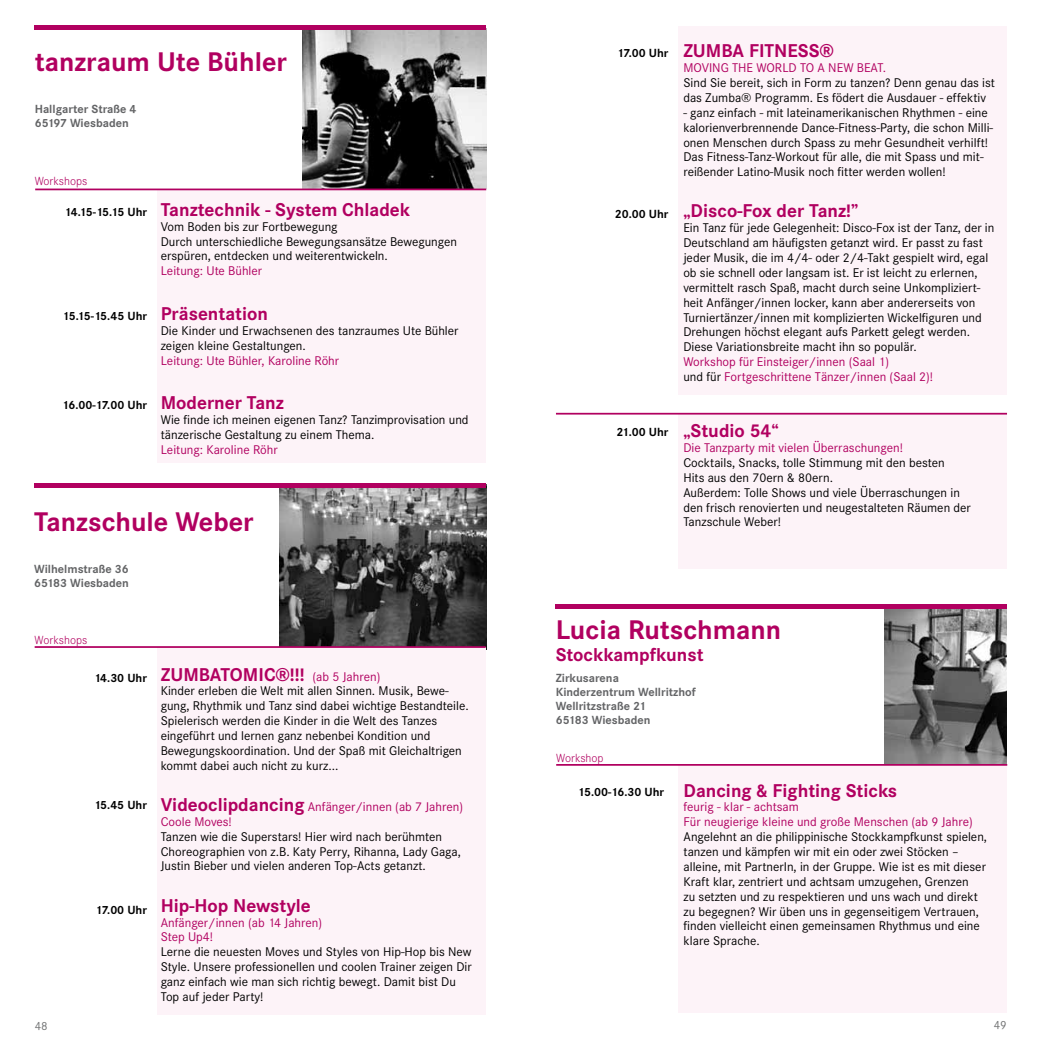
<style>
.page{position:relative;width:1042px;height:1042px;background:#fff}
.page>*{position:absolute;margin:0;border:0;box-sizing:border-box;transform-origin:0 0}
.t1{font:700 28px "Corporate S";color:#b10060}
.t2{font:700 19.25px "Corporate S";color:#b10060}
.t3{font:13.12px/14.9px "Corporate S";color:#000}
.t4{font:13.12px/14.9px "Corporate S";color:#b10060}
.t5{font:700 12.25px/14px "Corporate S";color:#646567}
.t6{font:700 12.25px "Corporate S";color:#000}
.t7{font:300 12.25px "Corporate S";color:#b10060}
.t8{font:700 12.25px "Corporate S";letter-spacing:-.06em;color:#000}
.t9{font:700 12.25px "Corporate S";letter-spacing:-.03em;color:#000}
.t10{font:12.25px "Corporate S";color:#707172}
.s1{font-weight:400;font-size:13.12px}
.s2{font-weight:700;font-size:19.25px}
.s3{color:#000}
.s4{font-size:12.25px;color:#000}
</style>
<div class="page">
<div style="left:678px;top:414px;width:329px;height:154px;background:#fdf3f8"></div>
<img style="left:303px;top:30px;width:183px;height:158px">
<div style="left:158px;top:189px;width:328px;height:274px;background:#fdf3f8"></div>
<hr style="left:35px;top:189px;width:451px;height:1px;background:#b10060">
<img style="left:884px;top:608px;width:123px;height:156px">
<img style="left:279px;top:488px;width:207px;height:161px">
<div style="left:157px;top:647px;width:328px;height:367px;background:#fdf3f8"></div>
<div style="left:35px;top:483px;width:451px;height:5px;background:#b10060"></div>
<hr style="left:35px;top:646px;width:451px;height:2px;background:#b10060">
<div style="left:678px;top:26px;width:329px;height:369px;background:#fdf3f8"></div>
<div style="left:35px;top:25px;width:451px;height:5px;background:#b10060"></div>
<hr style="left:556px;top:413px;width:451px;height:1px;background:#b10060">
<div style="left:678px;top:765px;width:329px;height:247px;background:#fdf3f8"></div>
<hr style="left:556px;top:764px;width:451px;height:2px;background:#b10060">
<div style="left:556px;top:603px;width:451px;height:5px;background:#b10060"></div>
<h1 class="t1" style="left:35px;top:46px;width:254px">tanzraum Ute Bühler</h1>
<p class="t5" style="left:35px;top:102px;width:103px">Hallgarter Straße 4<br>65197 Wiesbaden</p>
<p class="t7" style="left:35px;top:174px;width:54px">Workshops</p>
<p class="t8" style="left:64px;top:205px;width:84px">14.15-15.15 Uhr</p>
<p class="t9" style="left:63px;top:309px;width:86px">15.15-15.45 Uhr</p>
<p class="t6" style="left:62px;top:398px;width:86px">16.00-17.00 Uhr</p>
<h2 class="t2" style="left:161px;top:198px;width:251px">Tanztechnik - System Chladek</h2>
<p class="t3" style="left:161px;top:219px;width:298px">Vom Boden bis zur Fortbewegung<br>Durch unterschiedliche Bewegungsansätze Bewegungen erspüren, entdecken und weiterentwickeln.</p>
<p class="t4" style="left:161px;top:263px;width:103px">Leitung: Ute Bühler</p>
<h2 class="t2" style="left:161px;top:302px;width:109px">Präsentation</h2>
<p class="t3" style="left:161px;top:323px;width:299px">Die Kinder und Erwachsenen des tanzraumes Ute Bühler zeigen kleine Gestaltungen.</p>
<p class="t4" style="left:161px;top:353px;width:180px">Leitung: Ute Bühler, Karoline Röhr</p>
<h2 class="t2" style="left:161px;top:392px;width:125px">Moderner Tanz</h2>
<p class="t3" style="left:161px;top:412px;width:309px">Wie finde ich meinen eigenen Tanz? Tanzimprovisation und tänzerische Gestaltung zu einem Thema.</p>
<p class="t4" style="left:161px;top:442px;width:118px">Leitung: Karoline Röhr</p>
<h1 class="t1" style="left:34px;top:506px;width:221px">Tanzschule Weber</h1>
<p class="t5" style="left:34px;top:562px;width:96px">Wilhelmstraße 36<br>65183 Wiesbaden</p>
<p class="t7" style="left:35px;top:633px;width:54px">Workshops</p>
<p class="t6" style="left:94px;top:670px;width:55px">14.30 Uhr</p>
<p class="t6" style="left:94px;top:798px;width:55px">15.45 Uhr</p>
<p class="t6" style="left:96px;top:902px;width:53px">17.00 Uhr</p>
<h2 class="t2" style="left:161px;top:663px;width:221px">ZUMBATOMIC®!!! <span class="s1">(ab 5 Jahren)</span></h2>
<p class="t3" style="left:161px;top:684px;width:309px">Kinder erleben die Welt mit allen Sinnen. Musik, Bewe&shy;gung, Rhythmik und Tanz sind dabei wichtige Bestandteile.<br>Spielerisch werden die Kinder in die Welt des Tanzes eingeführt und lernen ganz nebenbei Kondition und Bewegungskoordination. Und der Spaß mit Gleichaltrigen kommt dabei auch nicht zu kurz...</p>
<p class="t4" style="left:161px;top:799px;width:304px"><span class="s2">Videoclipdancing</span> Anfänger/innen (ab 7 Jahren)<br>Coole Moves!</p>
<p class="t3" style="left:161px;top:829px;width:302px">Tanzen wie die Superstars! Hier wird nach berühmten<br>Choreographien von z.B. Katy Perry, Rihanna, Lady Gaga,<br>Justin Bieber und vielen anderen Top-Acts getanzt.</p>
<h2 class="t2" style="left:161px;top:894px;width:152px">Hip-Hop Newstyle</h2>
<p class="t4" style="left:161px;top:915px;width:163px">Anfänger/innen (ab 14 Jahren)<br>Step Up4!</p>
<p class="t3" style="left:161px;top:944px;width:312px">Lerne die neuesten Moves und Styles von Hip-Hop bis New Style. Unsere professionellen und coolen Trainer zeigen Dir ganz einfach wie man sich richtig bewegt. Damit bist Du Top auf jeder Party!</p>
<p class="t6" style="left:617px;top:46px;width:53px">17.00 Uhr</p>
<p class="t6" style="left:615px;top:207px;width:55px">20.00 Uhr</p>
<h2 class="t2" style="left:683px;top:40px;width:152px">ZUMBA FITNESS®</h2>
<p class="t4" style="left:683px;top:60px;width:204px">MOVING THE WORLD TO A NEW BEAT.</p>
<p class="t3" style="left:683px;top:75px;width:313px">Sind Sie bereit, sich in Form zu tanzen? Denn genau das ist das Zumba® Programm. Es födert die Ausdauer - effektiv</p>
<p class="t3" style="left:683px;top:105px;width:311px">- ganz einfach - mit lateinamerikanischen Rhythmen - eine kalorienverbrennende Dance-Fitness-Party, die schon Milli&shy;onen Menschen durch Spass zu mehr Gesundheit verhilft!<br>Das Fitness-Tanz-Workout für alle, die mit Spass und mit&shy;reißender Latino-Musik noch fitter werden wollen!</p>
<h2 class="t2" style="left:683px;top:200px;width:177px">„Disco-Fox der Tanz!”</h2>
<p class="t3" style="left:683px;top:221px;width:313px">Ein Tanz für jede Gelegenheit: Disco-Fox ist der Tanz, der in Deutschland am häufigsten getanzt wird. Er passt zu fast jeder Musik, die im 4/4- oder 2/4-Takt gespielt wird, egal ob sie schnell oder langsam ist. Er ist leicht zu erlernen, vermittelt rasch Spaß, macht durch seine Unkompliziert&shy;heit Anfänger/innen locker, kann aber andererseits von Turniertänzer/innen mit komplizierten Wickelfiguren und Drehungen höchst elegant aufs Parkett gelegt werden.<br>Diese Variationsbreite macht ihn so populär.</p>
<p class="t4" style="left:683px;top:354px;width:251px">Workshop für Einsteiger/innen (Saal 1)<br><span class="s3">und für</span> Fortgeschrittene Tänzer/innen (Saal 2)!</p>
<p class="t6" style="left:616px;top:424px;width:54px">21.00 Uhr</p>
<h2 class="t2" style="left:683px;top:420px;width:97px">„Studio 54“</h2>
<p class="t4" style="left:683px;top:440px;width:221px">Die Tanzparty mit vielen Überraschungen!</p>
<p class="t3" style="left:683px;top:455px;width:289px">Cocktails, Snacks, tolle Stimmung mit den besten<br>Hits aus den 70ern &amp; 80ern.<br>Außerdem: Tolle Shows und viele Überraschungen in den frisch renovierten und neugestalteten Räumen der Tanzschule Weber!</p>
<h1 class="t1" style="left:556px;top:614px;width:227px">Lucia Rutschmann</h1>
<h2 class="t2" style="left:556px;top:644px;width:149px">Stockkampfkunst</h2>
<p class="t5" style="left:556px;top:671px;width:142px">Zirkusarena<br>Kinderzentrum Wellritzhof<br>Wellritzstraße 21<br>65183 Wiesbaden</p>
<p class="t7" style="left:556px;top:751px;width:49px">Workshop</p>
<h2 class="t2" style="left:578px;top:779px;width:321px"><span class="s4">15.00-16.30 Uhr</span> Dancing &amp; Fighting Sticks</h2>
<p class="t4" style="left:683px;top:800px;width:291px">feurig - klar - achtsam<br>Für neugierige kleine und große Menschen (ab 9 Jahre)</p>
<p class="t3" style="left:683px;top:829px;width:305px">Angelehnt an die philippinische Stockkampfkunst spielen, tanzen und kämpfen wir mit ein oder zwei Stöcken – alleine, mit PartnerIn, in der Gruppe. Wie ist es mit dieser Kraft klar, zentriert und achtsam umzugehen, Grenzen<br>zu setzten und zu respektieren und uns wach und direkt zu begegnen? Wir üben uns in gegenseitigem Vertrauen, finden vielleicht einen gemeinsamen Rhythmus und eine klare Sprache.</p>
<p class="t10" style="left:35px;top:1018px;width:15px">48</p>
<p class="t10" style="left:993px;top:1018px;width:15px">49</p>
</div>
